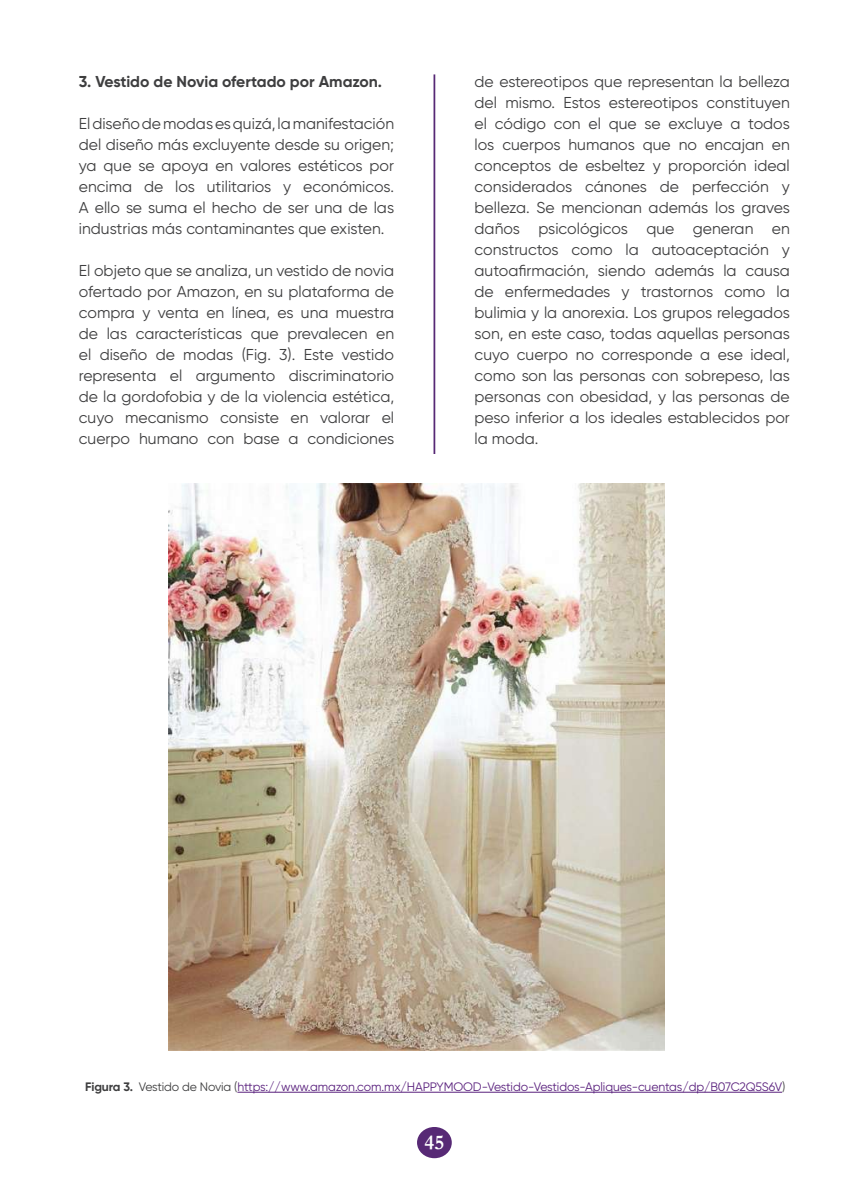
<style>
.page{position:relative;width:844px;height:1191px;background:#fff}
.page>*{position:absolute;margin:0;border:0;box-sizing:border-box;transform-origin:0 0}
.t1{font:700 21px "Garamond";color:#fff}
.t2{font:15.75px/21px "Gilroy";color:#3e3e3f;text-align:justify}
.t3{font:700 15.75px "Gilroy";color:#3e3e3f}
.t4{font:12.25px "Gilroy";letter-spacing:-.01em;color:#59207d}
.s1{font-weight:700;color:#3e3e3f}
.s2{color:#3e3e3f}
</style>
<div class="page">
<hr style="left:433px;top:74px;width:2px;height:1084px;background:#572975">
<div style="left:417px;top:1127px;width:34px;height:31px;background:#572975;border-radius:50%"></div>
<div style="left:407px;top:454px;width:54px;height:673px;background:#fff"></div>
<hr style="left:237px;top:1092px;width:544px;height:1px;background:#59207d">
<img style="left:168px;top:483px;width:496px;height:567px">
<p class="t3" style="left:79px;top:72px;width:305px">3. Vestido de Novia ofertado por Amazon.</p>
<p class="t2" style="left:79px;top:113px;width:316px">El diseño de modas es quizá, la manifestación del diseño más excluyente desde su origen; ya que se apoya en valores estéticos por encima de los utilitarios y económicos.<br>A ello se suma el hecho de ser una de las industrias más contaminantes que existen.</p>
<p class="t2" style="left:79px;top:260px;width:317px">El objeto que se analiza, un vestido de novia ofertado por Amazon, en su plataforma de compra y venta en línea, es una muestra de las características que prevalecen en el diseño de modas (Fig. 3). Este vestido representa el argumento discriminatorio de la gordofobia y de la violencia estética, cuyo mecanismo consiste en valorar el cuerpo humano con base a condiciones</p>
<p class="t2" style="left:474px;top:71px;width:317px">de estereotipos que representan la belleza del mismo. Estos estereotipos constituyen el código con el que se excluye a todos los cuerpos humanos que no encajan en conceptos de esbeltez y proporción ideal considerados cánones de perfección y belleza. Se mencionan además los graves daños psicológicos que generan en constructos como la autoaceptación y autoafirmación, siendo además la causa de enfermedades y trastornos como la bulimia y la anorexia. Los grupos relegados son, en este caso, todas aquellas personas cuyo cuerpo no corresponde a ese ideal, como son las personas con sobrepeso, las personas con obesidad, y las personas de peso inferior a los ideales establecidos por la moda.</p>
<p class="t4" style="left:85px;top:1079px;width:701px"><span class="s1">Figura 3.</span> <span class="s2">Vestido de Novia (</span>https://www.amazon.com.mx/HAPPYMOOD-Vestido-Vestidos-Apliques-cuentas/dp/B07C2Q5S6V<span class="s2">)</span></p>
<h1 class="t1" style="left:424px;top:1127px;width:21px">45</h1>
</div>
